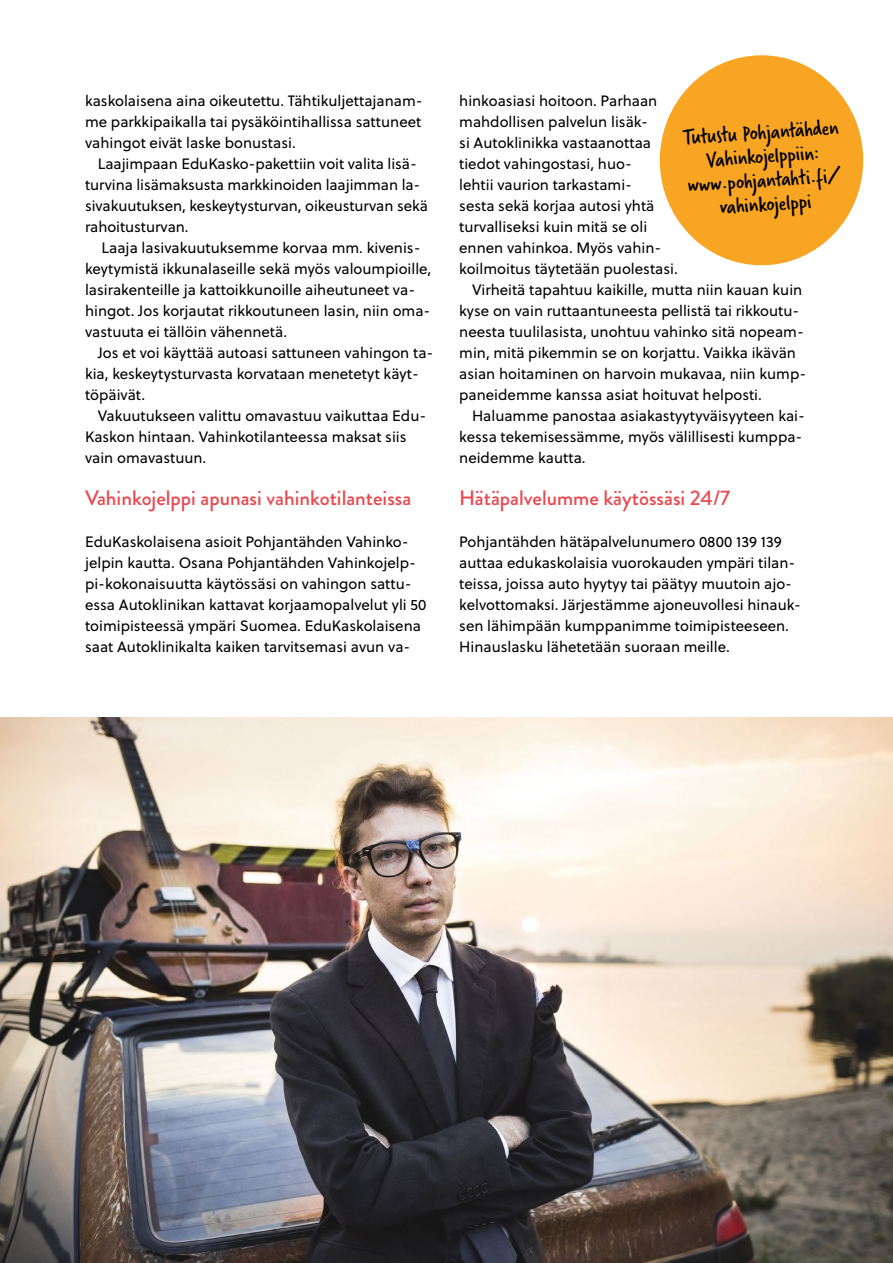
<style>
.page{position:relative;width:893px;height:1263px;background:#fff}
.page>*{position:absolute;margin:0;border:0;box-sizing:border-box;transform-origin:0 0}
.t1{font:22.5px/24px "Verveine";color:#000;text-align:center}
.H3_sisäsivut{font:500 21px "Brandon Grotesque";color:#e9494f}
.Paragraph5_sisleipis{font:15px/21px "Soleil";color:#000}
.Paragraph4_leipis{font:15px/21px "Soleil";color:#000}
</style>
<div class="page">
<div style="left:660px;top:55px;width:203px;height:210px;background:#f7a523;border-radius:50%"></div>
<img style="left:0;top:717px;width:893px;height:546px">
<p class="Paragraph5_sisleipis" style="left:85px;top:91px;width:339px;text-align:justify">kaskolaisena aina oikeutettu. Tähtikuljettajanam&shy;me parkkipaikalla tai pysäköintihallissa sattuneet vahingot eivät laske bonustasi.</p>
<p class="Paragraph5_sisleipis" style="left:85px;top:154px;width:344px;text-indent:13px">Laajimpaan EduKasko-pakettiin voit valita lisä&shy;turvina lisämaksusta markkinoiden laajimman la&shy;sivakuutuksen, keskeytysturvan, oikeusturvan sekä rahoitusturvan.</p>
<p class="Paragraph5_sisleipis" style="left:85px;top:238px;width:348px;text-indent:17px">Laaja lasivakuutuksemme korvaa mm. kivenis&shy;keytymistä ikkunalaseille sekä myös valoumpioille, lasirakenteille ja kattoikkunoille aiheutuneet va&shy;hingot. Jos korjautat rikkoutuneen lasin, niin oma&shy;vastuuta ei tällöin vähennetä.</p>
<p class="Paragraph5_sisleipis" style="left:85px;top:343px;width:350px;text-indent:13px">Jos et voi käyttää autoasi sattuneen vahingon ta&shy;kia, keskeytysturvasta korvataan menetetyt käyt&shy;töpäivät.</p>
<p class="Paragraph5_sisleipis" style="left:85px;top:406px;width:343px;text-indent:13px">Vakuutukseen valittu omavastuu vaikuttaa Edu-<br>Kaskon hintaan. Vahinkotilanteessa maksat siis vain omavastuun.</p>
<h3 class="H3_sisäsivut" style="left:85px;top:483px;width:328px">Vahinkojelppi apunasi vahinkotilanteissa</h3>
<p class="Paragraph4_leipis" style="left:85px;top:532px;width:343px">EduKaskolaisena asioit Pohjantähden Vahinko&shy;jelpin kautta. Osana Pohjantähden Vahinkojelp&shy;pi-kokonaisuutta käytössäsi on vahingon sattu&shy;essa Autoklinikan kattavat korjaamopalvelut yli 50 toimipisteessä ympäri Suomea. EduKaskolaisena saat Autoklinikalta kaiken tarvitsemasi avun va-</p>
<p class="Paragraph4_leipis" style="left:459px;top:91px;width:220px">hinkoasiasi hoitoon. Parhaan mahdollisen palvelun lisäk-<br>si Autoklinikka vastaanottaa tiedot vahingostasi, huo-<br>lehtii vaurion tarkastami-<br>sesta sekä korjaa autosi yhtä turvalliseksi kuin mitä se oli ennen vahinkoa. Myös vahin&shy;koilmoitus täytetään puolestasi.</p>
<p class="Paragraph5_sisleipis" style="left:459px;top:280px;width:349px;text-indent:13px">Virheitä tapahtuu kaikille, mutta niin kauan kuin kyse on vain ruttaantuneesta pellistä tai rikkoutu&shy;neesta tuulilasista, unohtuu vahinko sitä nopeam&shy;min, mitä pikemmin se on korjattu. Vaikka ikävän asian hoitaminen on harvoin mukavaa, niin kump&shy;paneidemme kanssa asiat hoituvat helposti.</p>
<p class="Paragraph5_sisleipis" style="left:459px;top:406px;width:347px;text-indent:13px">Haluamme panostaa asiakastyytyväisyyteen kai&shy;kessa tekemisessämme, myös välillisesti kumppa&shy;neidemme kautta.</p>
<h3 class="H3_sisäsivut" style="left:459px;top:483px;width:272px">Hätäpalvelumme käytössäsi 24/7</h3>
<p class="Paragraph4_leipis" style="left:459px;top:532px;width:343px">Pohjantähden hätäpalvelunumero 0800 139 139 auttaa edukaskolaisia vuorokauden ympäri tilan&shy;teissa, joissa auto hyytyy tai päätyy muutoin ajo&shy;kelvottomaksi. Järjestämme ajoneuvollesi hinauk&shy;sen lähimpään kumppanimme toimipisteeseen.<br>Hinauslasku lähetetään suoraan meille.</p>
<h1 class="t1" style="left:682px;top:126px;width:157px;rotate:-4deg">Tutustu Pohjantähden<br>Vahinkojelppiin: www.pohjantahti.fi/ vahinkojelppi</h1>
</div>
